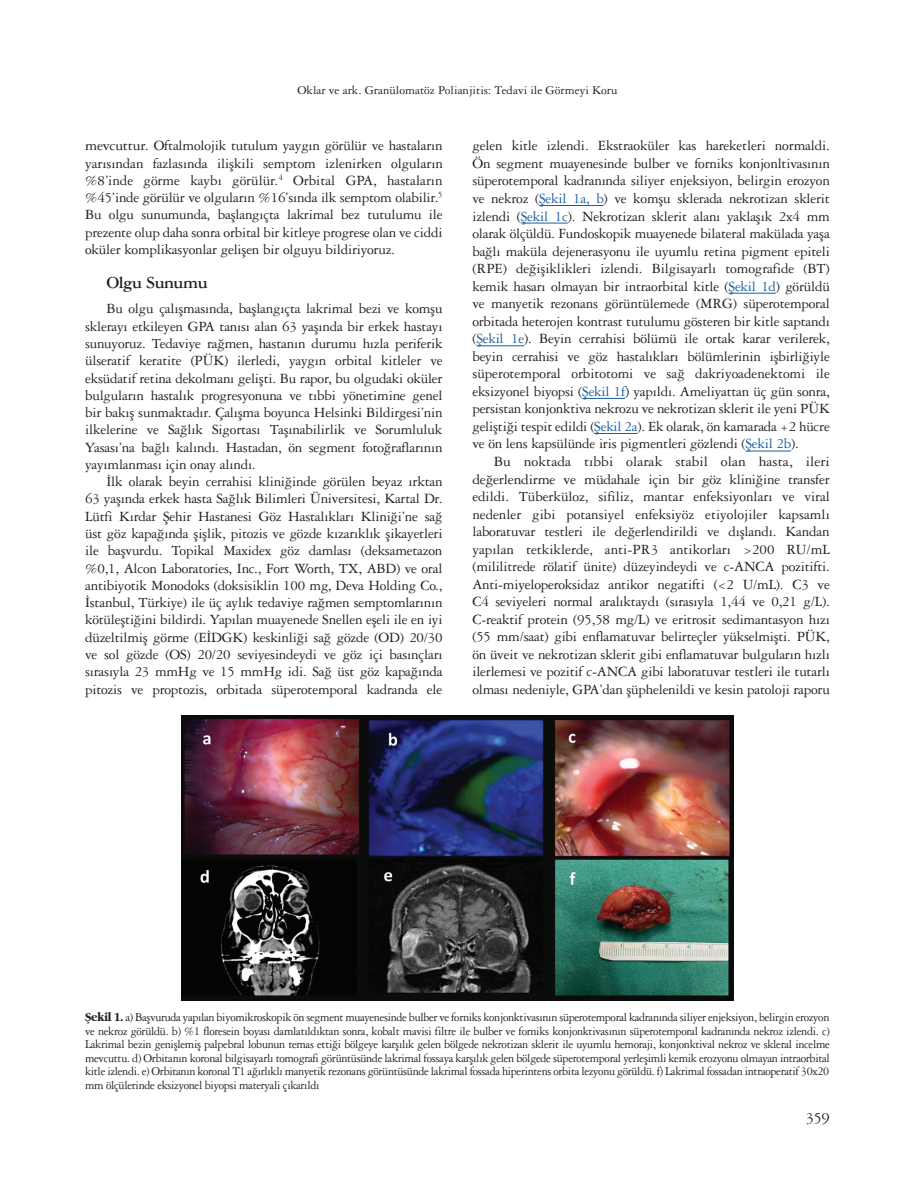
<style>
.page{position:relative;width:915px;height:1191px;background:#fff}
.page>*{position:absolute;margin:0;border:0;box-sizing:border-box;transform-origin:0 0}
.ANA_BASLIK{font:18px "Garamond Three Bold Tr";letter-spacing:-.025em;color:#231f20}
.t1{font:16.5px "Garamond Three Tr";color:#231f20}
.YAZI{font:15px/17.5px "Garamond Three Tr";letter-spacing:-.015em;color:#231f20;text-align:justify}
.YAZI-2{font:15px/17.2px "Garamond Three Tr";letter-spacing:-.015em;color:#231f20;text-align:justify;scale:1.04 1}
.RESİM-ALTI{font:12.75px/13.5px "Garamond Three Tr";letter-spacing:-.01em;color:#231f20;text-align:justify;scale:.95 1}
.RESİM-ALTI-2{font:12.75px "Garamond Three Tr";letter-spacing:-.01em;color:#231f20}
.s1{color:#175d9e}
.s2{font-family:"Garamond Bold Tr"}
</style>
<div class="page">
<hr style="left:539px;top:205px;width:64px;height:1px;background:#175d9e">
<hr style="left:520px;top:223px;width:47px;height:1px;background:#175d9e">
<hr style="left:728px;top:293px;width:47px;height:1px;background:#175d9e">
<hr style="left:476px;top:345px;width:48px;height:1px;background:#175d9e">
<hr style="left:582px;top:398px;width:43px;height:1px;background:#175d9e">
<hr style="left:594px;top:433px;width:43px;height:1px;background:#175d9e">
<hr style="left:745px;top:451px;width:45px;height:1px;background:#175d9e">
<img style="left:182px;top:715px;width:551px;height:285px">
<p class="RESİM-ALTI-2" style="left:297px;top:82px;width:321px">Oklar ve ark. Granülomatöz Polianjitis: Tedavi ile Görmeyi Koru</p>
<p class="YAZI-2" style="left:85px;top:137px;width:345px">mevcuttur. Oftalmolojik tutulum yaygın görülür ve hastaların yarısından fazlasında ilişkili semptom izlenirken olguların %8’inde görme kaybı görülür.<sup>4</sup> Orbital GPA, hastaların %45’inde görülür ve olguların %16’sında ilk semptom olabilir.<sup>5<br></sup>Bu olgu sunumunda, başlangıçta lakrimal bez tutulumu ile prezente olup daha sonra orbital bir kitleye progrese olan ve ciddi oküler komplikasyonlar gelişen bir olguyu bildiriyoruz.</p>
<p class="ANA_BASLIK" style="left:106px;top:271px;width:103px">Olgu Sunumu</p>
<p class="YAZI" style="left:85px;top:300px;width:359px;text-indent:21px">Bu olgu çalışmasında, başlangıçta lakrimal bezi ve komşu sklerayı etkileyen GPA tanısı alan 63 yaşında bir erkek hastayı sunuyoruz. Tedaviye rağmen, hastanın durumu hızla periferik ülseratif keratite (PÜK) ilerledi, yaygın orbital kitleler ve eksüdatif retina dekolmanı gelişti. Bu rapor, bu olgudaki oküler bulguların hastalık progresyonuna ve tıbbi yönetimine genel bir bakış sunmaktadır. Çalışma boyunca Helsinki Bildirgesi’nin ilkelerine ve Sağlık Sigortası Taşınabilirlik ve Sorumluluk Yasası’na bağlı kalındı. Hastadan, ön segment fotoğraflarının yayımlanması için onay alındı.</p>
<p class="YAZI" style="left:85px;top:472px;width:359px;text-indent:21px">İlk olarak beyin cerrahisi kliniğinde görülen beyaz ırktan 63 yaşında erkek hasta Sağlık Bilimleri Üniversitesi, Kartal Dr.<br>Lütfi Kırdar Şehir Hastanesi Göz Hastalıkları Kliniği’ne sağ üst göz kapağında şişlik, pitozis ve gözde kızarıklık şikayetleri ile başvurdu. Topikal Maxidex göz damlası (deksametazon %0,1, Alcon Laboratories, Inc., Fort Worth, TX, ABD) ve oral antibiyotik Monodoks (doksisiklin 100 mg, Deva Holding Co., İstanbul, Türkiye) ile üç aylık tedaviye rağmen semptomlarının kötüleştiğini bildirdi. Yapılan muayenede Snellen eşeli ile en iyi düzeltilmiş görme (EİDGK) keskinliği sağ gözde (OD) 20/30 ve sol gözde (OS) 20/20 seviyesindeydi ve göz içi basınçları sırasıyla 23 mmHg ve 15 mmHg idi. Sağ üst göz kapağında pitozis ve proptozis, orbitada süperotemporal kadranda ele</p>
<p class="YAZI" style="left:472px;top:136px;width:359px">gelen kitle izlendi. Ekstraoküler kas hareketleri normaldi.<br>Ön segment muayenesinde bulber ve forniks konjonltivasının süperotemporal kadranında siliyer enjeksiyon, belirgin erozyon ve nekroz (<span class="s1">Şekil 1a, b</span>) ve komşu sklerada nekrotizan sklerit izlendi (<span class="s1">Şekil 1c</span>). Nekrotizan sklerit alanı yaklaşık 2x4 mm olarak ölçüldü. Fundoskopik muayenede bilateral makülada yaşa bağlı maküla dejenerasyonu ile uyumlu retina pigment epiteli (RPE) değişiklikleri izlendi. Bilgisayarlı tomografide (BT) kemik hasarı olmayan bir intraorbital kitle (<span class="s1">Şekil 1d</span>) görüldü ve manyetik rezonans görüntülemede (MRG) süperotemporal orbitada heterojen kontrast tutulumu gösteren bir kitle saptandı (<span class="s1">Şekil 1e</span>). Beyin cerrahisi bölümü ile ortak karar verilerek, beyin cerrahisi ve göz hastalıkları bölümlerinin işbirliğiyle süperotemporal orbitotomi ve sağ dakriyoadenektomi ile eksizyonel biyopsi (<span class="s1">Şekil 1f</span>) yapıldı. Ameliyattan üç gün sonra, persistan konjonktiva nekrozu ve nekrotizan sklerit ile yeni PÜK geliştiği tespit edildi (<span class="s1">Şekil 2a</span>). Ek olarak, ön kamarada +2 hücre ve ön lens kapsülünde iris pigmentleri gözlendi (<span class="s1">Şekil 2b</span>).</p>
<p class="YAZI" style="left:472px;top:452px;width:359px;text-indent:21px">Bu noktada tıbbi olarak stabil olan hasta, ileri değerlendirme ve müdahale için bir göz kliniğine transfer edildi. Tüberküloz, sifiliz, mantar enfeksiyonları ve viral nedenler gibi potansiyel enfeksiyöz etiyolojiler kapsamlı laboratuvar testleri ile değerlendirildi ve dışlandı. Kandan yapılan tetkiklerde, anti-PR3 antikorları &gt;200 RU/mL (mililitrede rölatif ünite) düzeyindeydi ve c-ANCA pozitifti.<br>Anti-miyeloperoksidaz antikor negatifti (&lt;2 U/mL). C3 ve C4 seviyeleri normal aralıktaydı (sırasıyla 1,44 ve 0,21 g/L).<br>C-reaktif protein (95,58 mg/L) ve eritrosit sedimantasyon hızı (55 mm/saat) gibi enflamatuvar belirteçler yükselmişti. PÜK, ön üveit ve nekrotizan sklerit gibi enflamatuvar bulguların hızlı ilerlemesi ve pozitif c-ANCA gibi laboratuvar testleri ile tutarlı olması nedeniyle, GPA’dan şüphelenildi ve kesin patoloji raporu</p>
<p class="RESİM-ALTI" style="left:85px;top:1010px;width:785px"><span class="s2">Şekil 1.</span> a) Başvuruda yapılan biyomikroskopik ön segment muayenesinde bulber ve forniks konjonktivasının süperotemporal kadranında siliyer enjeksiyon, belirgin erozyon ve nekroz görüldü. b) %1 floresein boyası damlatıldıktan sonra, kobalt mavisi filtre ile bulber ve forniks konjonktivasının süperotemporal kadranında nekroz izlendi. c)<br>Lakrimal bezin genişlemiş palpebral lobunun temas ettiği bölgeye karşılık gelen bölgede nekrotizan sklerit ile uyumlu hemoraji, konjonktival nekroz ve skleral incelme mevcuttu. d) Orbitanın koronal bilgisayarlı tomografi görüntüsünde lakrimal fossaya karşılık gelen bölgede süperotemporal yerleşimli kemik erozyonu olmayan intraorbital kitle izlendi. e) Orbitanın koronal T1 ağırlıklı manyetik rezonans görüntüsünde lakrimal fossada hiperintens orbita lezyonu görüldü. f) Lakrimal fossadan intraoperatif 30x20 mm ölçülerinde eksizyonel biyopsi materyali çıkarıldı</p>
<p class="t1" style="left:805px;top:1107px;width:25px">359</p>
</div>
